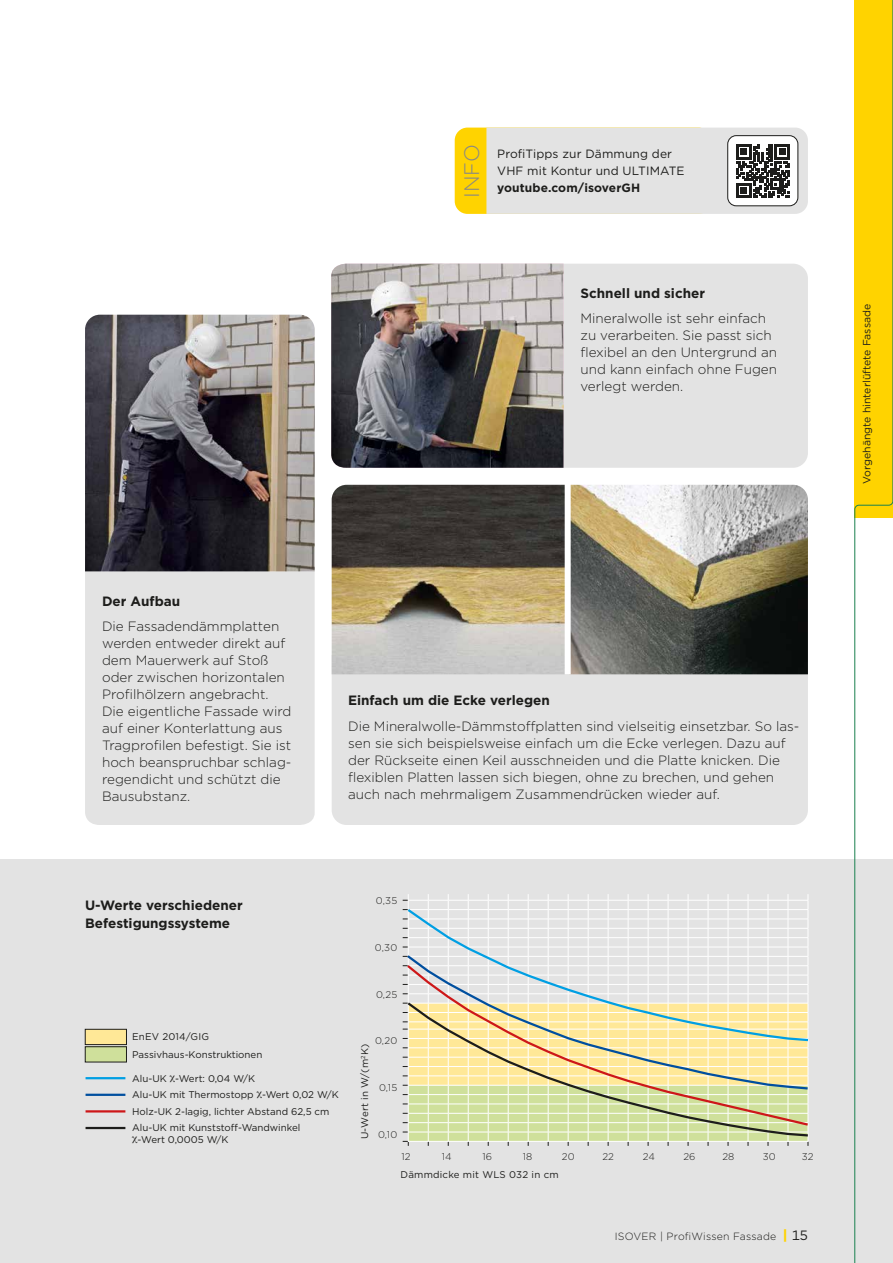
<style>
.page{position:relative;width:893px;height:1263px;background:#fff}
.page>*{position:absolute;margin:0;border:0;box-sizing:border-box;transform-origin:0 0}
.t1{font:300 21px "Gotham";color:#878787}
.t2{font:300 13.5px/17px "Gotham";color:#1d1d1b}
.t3{font:700 13.5px/18px "Gotham";color:#1d1d1b}
.t4{font:12px/17px "Gotham";letter-spacing:.01em;color:#1d1d1b}
.t5{font:700 12px "Gotham";letter-spacing:.01em;color:#1d1d1b}
.t6{font:10.5px "Gotham";color:#1d1d1b}
.t7{font:300 10.5px "Gotham";letter-spacing:.02em;color:#1d1d1b}
.t8{font:9.75px/16.5px "Gotham";color:#1d1d1b}
.t9{font:300 9.75px "Gotham";color:#1d1d1b}
.t10{font:9.75px "Gotham";letter-spacing:.02em;color:#1d1d1b}
.s1{font-weight:900;font-size:13.5px;color:#ffd300}
.s2{font-weight:400;font-size:13.5px}
</style>
<div class="page">
<div style="left:0;top:859px;width:893px;height:404px;background:#e3e3e3"></div>
<div style="left:85px;top:571px;width:230px;height:254px;background:#e3e3e3"></div>
<img style="left:85px;top:315px;width:230px;height:256px">
<div style="left:332px;top:674px;width:476px;height:151px;background:#e3e3e3"></div>
<img style="left:332px;top:485px;width:476px;height:189px">
<div style="left:565px;top:474px;width:6px;height:200px;background:#fff"></div>
<svg style="left:403px;top:894px;width:406px;height:252px"></svg>
<svg style="left:405px;top:907px;width:404px;height:46px"></svg>
<svg style="left:405px;top:953px;width:404px;height:10px"></svg>
<svg style="left:405px;top:963px;width:404px;height:37px"></svg>
<svg style="left:405px;top:1000px;width:404px;height:138px"></svg>
<div style="left:437px;top:264px;width:371px;height:204px;background:#e3e3e3;border-radius:15px"></div>
<img style="left:331px;top:264px;width:232px;height:204px">
<div style="left:85px;top:1029px;width:41px;height:15px;background:#ffe897"></div>
<div style="left:85px;top:1029px;width:42px;height:16px;border:1px solid #1d1d1b"></div>
<div style="left:85px;top:1047px;width:41px;height:15px;background:#cfe09b"></div>
<div style="left:85px;top:1046px;width:42px;height:16px;border:1px solid #1d1d1b"></div>
<hr style="left:86px;top:1077px;width:39px;height:2px;background:#009fe3">
<hr style="left:86px;top:1094px;width:39px;height:2px;background:#004f9f">
<hr style="left:86px;top:1110px;width:39px;height:2px;background:#cd1719">
<hr style="left:86px;top:1127px;width:39px;height:2px;background:#1d1d1b">
<div style="left:455px;top:128px;width:256px;height:86px;background:#ffd300;border-radius:13px"></div>
<svg style="left:486px;top:128px;width:322px;height:86px"></svg>
<svg style="left:855px;top:0;width:38px;height:1263px"></svg>
<h1 class="t1" style="left:458px;top:198px;width:55px;rotate:-90deg">INFO</h1>
<p class="t4" style="left:497px;top:145px;width:189px">ProfiTipps zur Dämmung der<br>VHF mit Kontur und ULTIMATE</p>
<p class="t5" style="left:497px;top:180px;width:144px">youtube.com/isoverGH</p>
<p class="t3" style="left:580px;top:284px;width:126px">Schnell und sicher</p>
<p class="t2" style="left:580px;top:310px;width:198px">Mineralwolle ist sehr einfach zu verarbeiten. Sie passt sich flexibel an den Untergrund an und kann einfach ohne Fugen verlegt werden.</p>
<p class="t3" style="left:102px;top:592px;width:80px">Der Aufbau</p>
<p class="t2" style="left:102px;top:617px;width:191px">Die Fassadendämmplatten werden entweder direkt auf dem Mauerwerk auf Stoß oder zwischen horizontalen<br>Profilhölzern angebracht.<br>Die eigentliche Fassade wird auf einer Konterlattung aus<br>Tragprofilen befestigt. Sie ist hoch beanspruchbar schlag&shy;regendicht und schützt die<br>Bausubstanz.</p>
<p class="t3" style="left:348px;top:691px;width:203px">Einfach um die Ecke verlegen</p>
<p class="t2" style="left:348px;top:717px;width:453px">Die Mineralwolle-Dämmstoffplatten sind vielseitig einsetzbar. So las&shy;sen sie sich beispielsweise einfach um die Ecke verlegen. Dazu auf der Rückseite einen Keil ausschneiden und die Platte knicken. Die flexiblen Platten lassen sich biegen, ohne zu brechen, und gehen auch nach mehrmaligem Zusammendrücken wieder auf.</p>
<p class="t3" style="left:85px;top:897px;width:159px">U-Werte verschiedener<br>Befestigungssysteme</p>
<p class="t8" style="left:132px;top:1027px;width:132px;line-height:18px">EnEV 2014/GIG<br>Passivhaus-Konstruktionen</p>
<p class="t8" style="left:132px;top:1070px;width:208px">Alu-UK -Wert: 0,04 W/K<br>Alu-UK mit Thermostopp -Wert 0,02 W/K Holz-UK 2-lagig, lichter Abstand 62,5 cm Alu-UK mit Kunststoff-Wandwinkel</p>
<p class="t8" style="left:138px;top:1131px;width:92px">-Wert 0,0005 W/K</p>
<p class="t9" style="left:376px;top:894px;width:23px">0,35</p>
<p class="t9" style="left:375px;top:941px;width:24px">0,30</p>
<p class="t9" style="left:376px;top:988px;width:23px">0,25</p>
<p class="t9" style="left:375px;top:1035px;width:24px">0,20</p>
<p class="t8" style="left:356px;top:1139px;width:97px;rotate:-90deg">U-Wert in W/(m<sup>2</sup>K)</p>
<p class="t9" style="left:379px;top:1081px;width:20px">0,15</p>
<p class="t9" style="left:378px;top:1128px;width:21px">0,10</p>
<p class="t9" style="left:401px;top:1151px;width:11px">12</p>
<p class="t9" style="left:442px;top:1151px;width:11px">14</p>
<p class="t9" style="left:482px;top:1151px;width:11px">16</p>
<p class="t9" style="left:523px;top:1151px;width:11px">18</p>
<p class="t9" style="left:562px;top:1151px;width:14px">20</p>
<p class="t9" style="left:602px;top:1151px;width:13px">22</p>
<p class="t9" style="left:643px;top:1151px;width:13px">24</p>
<p class="t9" style="left:683px;top:1151px;width:14px">26</p>
<p class="t9" style="left:722px;top:1151px;width:13px">28</p>
<p class="t9" style="left:763px;top:1151px;width:14px">30</p>
<p class="t9" style="left:802px;top:1151px;width:13px">32</p>
<p class="t10" style="left:401px;top:1168px;width:160px">Dämmdicke mit WLS 032 in cm</p>
<p class="t7" style="left:615px;top:1230px;width:195px">ISOVER | ProfiWissen Fassade <span class="s1">|</span> <span class="s2">15</span></p>
<p class="t6" style="left:860px;top:484px;width:181px;rotate:-90deg">Vorgehängte hinterlüftete Fassade</p>
</div>
